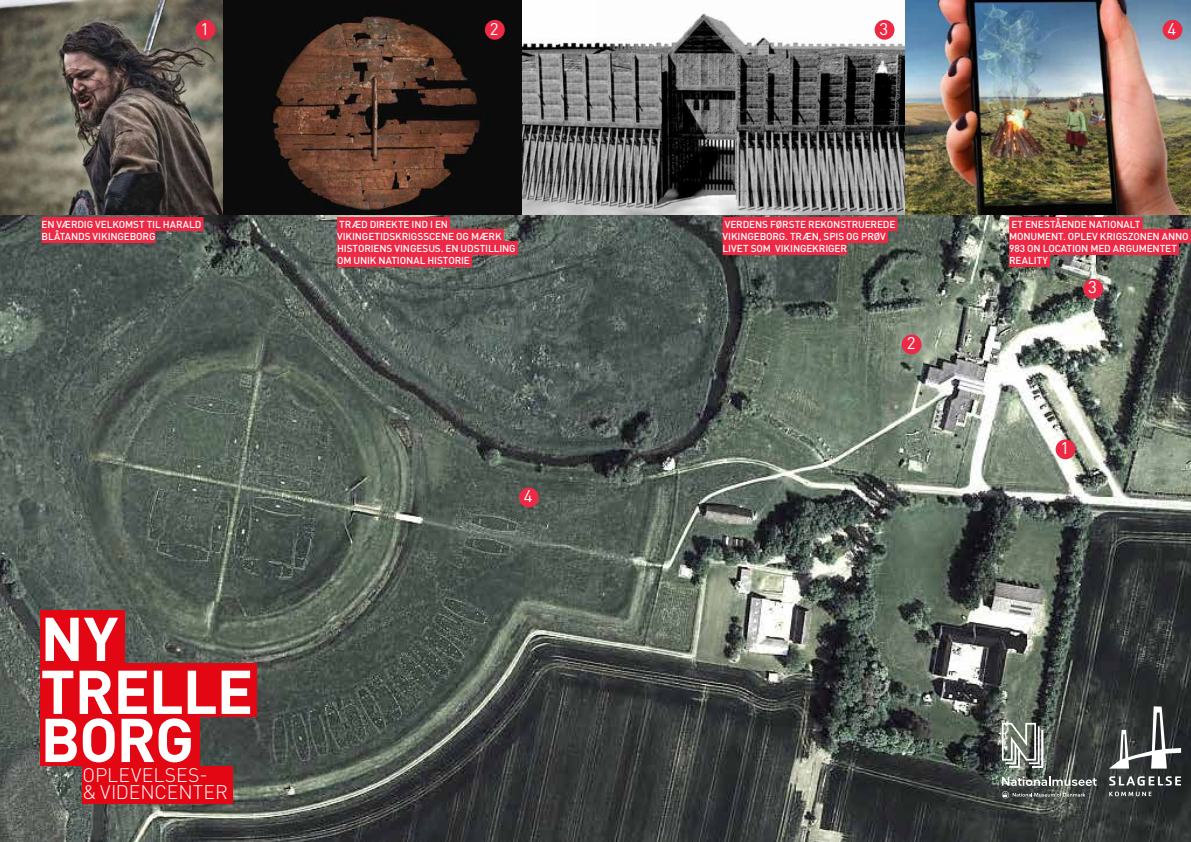
<style>
.page{position:relative;width:1191px;height:842px;background:#fff}
.page>*{position:absolute;margin:0;border:0;box-sizing:border-box;transform-origin:0 0}
.t1{font:700 60.8px/101.1px "DIN";letter-spacing:-.015em;color:#fff}
.t2{font:300 19.4px/17.1px "DIN";letter-spacing:-.005em;color:#fff}
.t3{font:16.8px "DIN";color:#fff}
.t4{font:500 10px/12px "DIN";letter-spacing:-.01em;color:#fff}
</style>
<div class="page">
<img style="left:0;top:214px;width:1191px;height:628px">
<svg style="left:1002px;top:776px;width:94px;height:22px;background:#6d726e"></svg>
<svg style="left:1002px;top:723px;width:41px;height:45px"></svg>
<svg style="left:1109px;top:776px;width:72px;height:10px"></svg>
<svg style="left:1109px;top:792px;width:42px;height:4px"></svg>
<svg style="left:1108px;top:706px;width:73px;height:62px"></svg>
<div style="left:1055px;top:439px;width:20px;height:20px;background:#ec2a45;border-radius:50%"></div>
<div style="left:901px;top:334px;width:20px;height:20px;background:#ec2a45;border-radius:50%"></div>
<div style="left:1083px;top:279px;width:20px;height:20px;background:#ec2a45;border-radius:50%"></div>
<div style="left:519px;top:488px;width:20px;height:19px;background:#ec2a45;border-radius:50%"></div>
<div style="left:83px;top:766px;width:150px;height:38px;background:#e30613"></div>
<div style="left:40px;top:610px;width:85px;height:53px;background:#e30613"></div>
<div style="left:40px;top:711px;width:160px;height:55px;background:#e30613"></div>
<div style="left:40px;top:663px;width:217px;height:53px;background:#e30613"></div>
<img style="left:521px;top:0;width:384px;height:214px">
<img style="left:905px;top:0;width:286px;height:214px">
<div style="left:42px;top:217px;width:161px;height:14px;background:#ec2a45"></div>
<div style="left:42px;top:229px;width:113px;height:14px;background:#ec2a45"></div>
<div style="left:337px;top:217px;width:113px;height:14px;background:#ec2a45"></div>
<div style="left:337px;top:229px;width:166px;height:14px;background:#ec2a45"></div>
<div style="left:337px;top:241px;width:181px;height:14px;background:#ec2a45"></div>
<div style="left:337px;top:253px;width:135px;height:14px;background:#ec2a45"></div>
<div style="left:722px;top:217px;width:175px;height:14px;background:#ec2a45"></div>
<div style="left:722px;top:229px;width:166px;height:14px;background:#ec2a45"></div>
<div style="left:722px;top:241px;width:125px;height:14px;background:#ec2a45"></div>
<div style="left:1009px;top:217px;width:133px;height:14px;background:#ec2a45"></div>
<div style="left:1009px;top:229px;width:181px;height:14px;background:#ec2a45"></div>
<div style="left:1009px;top:241px;width:170px;height:14px;background:#ec2a45"></div>
<div style="left:1009px;top:253px;width:41px;height:14px;background:#ec2a45"></div>
<div style="left:1162px;top:20px;width:20px;height:20px;background:#ec2a45;border-radius:50%"></div>
<div style="left:874px;top:20px;width:20px;height:20px;background:#ec2a45;border-radius:50%"></div>
<img style="left:0;top:0;width:521px;height:214px">
<div style="left:196px;top:20px;width:19px;height:20px;background:#ec2a45;border-radius:50%"></div>
<div style="left:485px;top:20px;width:20px;height:20px;background:#ec2a45;border-radius:50%"></div>
<h3 class="t3" style="left:201px;top:18px;width:10px">1</h3>
<h3 class="t3" style="left:490px;top:18px;width:10px">2</h3>
<h3 class="t3" style="left:879px;top:18px;width:10px">3</h3>
<h3 class="t3" style="left:1167px;top:18px;width:10px">4</h3>
<p class="t4" style="left:42px;top:218px;width:161px">EN VÆRDIG VELKOMST TIL HARALD<br>BLÅTANDS VIKINGEBORG</p>
<p class="t4" style="left:337px;top:218px;width:180px">TRÆD DIREKTE IND I EN<br>VIKINGETIDSKRIGSSCENE OG MÆRK<br>HISTORIENS VINGESUS. EN UDSTILLING<br>OM UNIK NATIONAL HISTORIE</p>
<p class="t4" style="left:722px;top:218px;width:174px">VERDENS FØRSTE REKONSTRUEREDE<br>VIKINGEBORG. TRÆN, SPIS OG PRØV<br>LIVET SOM VIKINGEKRIGER</p>
<p class="t4" style="left:1009px;top:218px;width:181px">ET ENESTÅENDE NATIONALT<br>MONUMENT. OPLEV KRIGSZONEN ANNO<br>983 ON LOCATION MED ARGUMENTET<br>REALITY</p>
<h1 class="t1" style="left:40px;top:586px;width:155px">NY<br>BORG</h1>
<h1 class="t1" style="left:40px;top:639px;width:214px">TRELLE</h1>
<h2 class="t2" style="left:83px;top:766px;width:147px">OPLEVELSES-<br>&amp; VIDENCENTER</h2>
<h3 class="t3" style="left:524px;top:486px;width:10px">4</h3>
<h3 class="t3" style="left:906px;top:333px;width:10px">2</h3>
<h3 class="t3" style="left:1088px;top:277px;width:10px">3</h3>
<h3 class="t3" style="left:1060px;top:437px;width:10px">1</h3>
</div>
